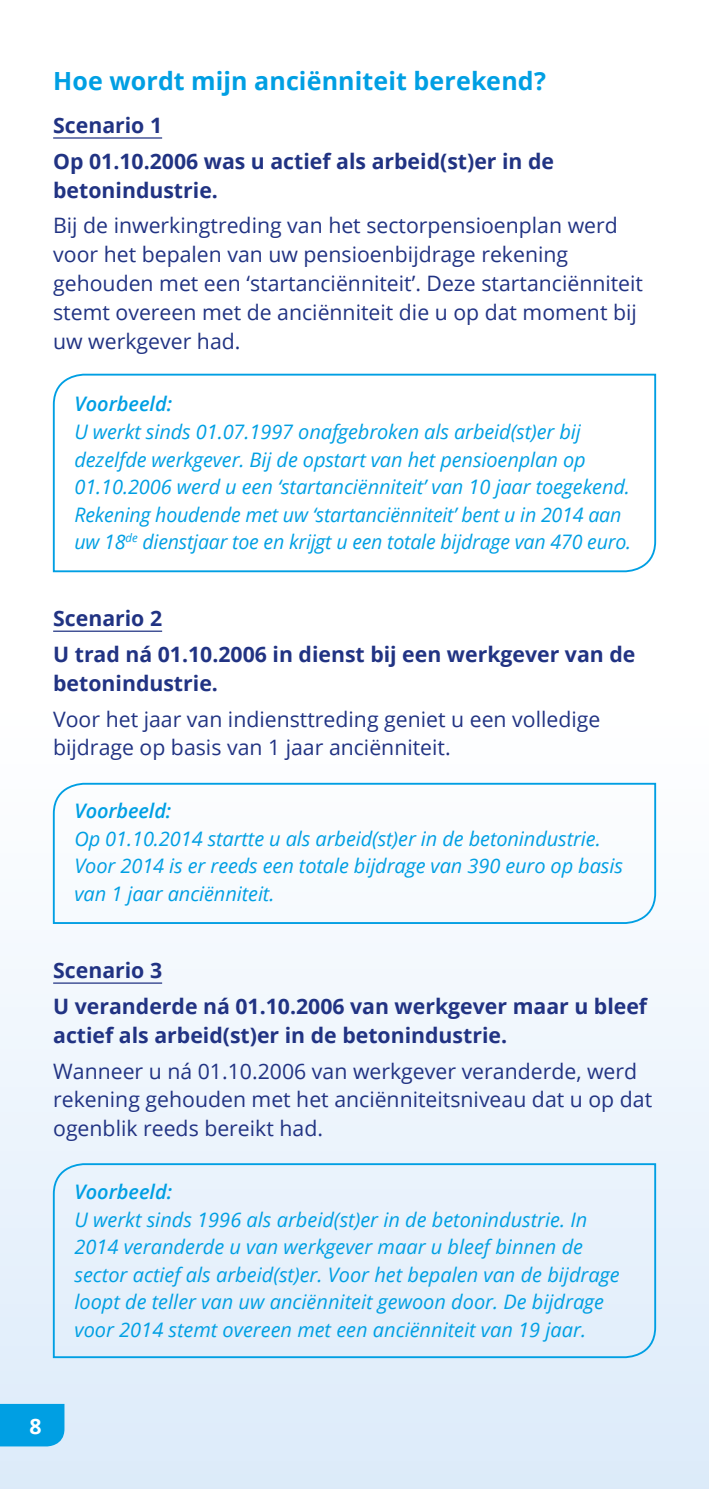
<style>
.page{position:relative;width:709px;height:1489px;background:#fff}
.page>*{position:absolute;margin:0;border:0;box-sizing:border-box;transform-origin:0 0}
.t1{font:700 25px "Open Sans";letter-spacing:.005em;color:#009fe3}
.t2{font:21.25px/28.8px "Open Sans";color:#213383}
.t3{font:700 21.25px/35.8px "Open Sans";color:#213383}
.t4{font:700 21.25px "Open Sans";color:#fff}
.t5{font:italic 20px/27.5px "Open Sans";letter-spacing:-.005em;color:#009fe3}
.t6{font:italic 600 20px "Open Sans";color:#009fe3}
</style>
<div class="page">
<div style="left:0;top:709px;width:709px;height:779px;background:linear-gradient(to bottom,#fff,#dcebfa)"></div>
<hr style="left:53px;top:137px;width:109px;height:2px;background:#213383">
<hr style="left:53px;top:630px;width:109px;height:1px;background:#213383">
<hr style="left:53px;top:982px;width:109px;height:1px;background:#213383">
<svg style="left:52px;top:373px;width:605px;height:200px"></svg>
<svg style="left:52px;top:781px;width:605px;height:143px"></svg>
<div style="left:52px;top:1162px;width:605px;height:196px;background:#e6f1fb"></div>
<div style="left:0;top:1403px;width:64px;height:43px;background:#009fe3"></div>
<p class="t1" style="left:53px;top:63px;width:494px">Hoe wordt mijn anciënniteit berekend?</p>
<p class="t3" style="left:53px;top:107px;width:502px">Scenario 1<br>Op 01.10.2006 was u actief als arbeid(st)er in de</p>
<p class="t3" style="left:53px;top:171px;width:166px">betonindustrie.</p>
<p class="t2" style="left:53px;top:211px;width:591px">Bij de inwerkingtreding van het sectorpensioenplan werd voor het bepalen van uw pensioenbijdrage rekening gehouden met een ‘startanciënniteit’. Deze startanciënniteit stemt overeen met de anciënniteit die u op dat moment bij uw werkgever had.</p>
<p class="t6" style="left:74px;top:390px;width:99px">Voorbeeld:</p>
<p class="t5" style="left:74px;top:417px;width:558px">U werkt sinds 01.07.1997 onafgebroken als arbeid(st)er bij dezelfde werkgever. Bij de opstart van het pensioenplan op 01.10.2006 werd u een ‘startanciënniteit’ van 10 jaar toegekend.<br>Rekening houdende met uw ‘startanciënniteit’ bent u in 2014 aan uw 18<sup>de</sup> dienstjaar toe en krijgt u een totale bijdrage van 470 euro.</p>
<p class="t3" style="left:53px;top:600px;width:583px">Scenario 2<br>U trad ná 01.10.2006 in dienst bij een werkgever van de</p>
<p class="t3" style="left:53px;top:664px;width:166px">betonindustrie.</p>
<p class="t2" style="left:53px;top:704px;width:548px">Voor het jaar van indiensttreding geniet u een volledige bijdrage op basis van 1 jaar anciënniteit.</p>
<p class="t6" style="left:74px;top:797px;width:98px">Voorbeeld:</p>
<p class="t5" style="left:74px;top:824px;width:550px">Op 01.10.2014 startte u als arbeid(st)er in de betonindustrie.<br>Voor 2014 is er reeds een totale bijdrage van 390 euro op basis van 1 jaar anciënniteit.</p>
<p class="t3" style="left:53px;top:951px;width:595px">Scenario 3<br>U veranderde ná 01.10.2006 van werkgever maar u bleef</p>
<p class="t3" style="left:53px;top:1016px;width:455px">actief als arbeid(st)er in de betonindustrie.</p>
<p class="t2" style="left:53px;top:1055px;width:600px">Wanneer u ná 01.10.2006 van werkgever veranderde, werd rekening gehouden met het anciënniteitsniveau dat u op dat ogenblik reeds bereikt had.</p>
<p class="t6" style="left:74px;top:1177px;width:99px">Voorbeeld:</p>
<p class="t5" style="left:74px;top:1204px;width:547px">U werkt sinds 1996 als arbeid(st)er in de betonindustrie. In 2014 veranderde u van werkgever maar u bleef binnen de sector actief als arbeid(st)er. Voor het bepalen van de bijdrage loopt de teller van uw anciënniteit gewoon door. De bijdrage voor 2014 stemt overeen met een anciënniteit van 19 jaar.</p>
<p class="t4" style="left:29px;top:1410px;width:14px">8</p>
</div>
